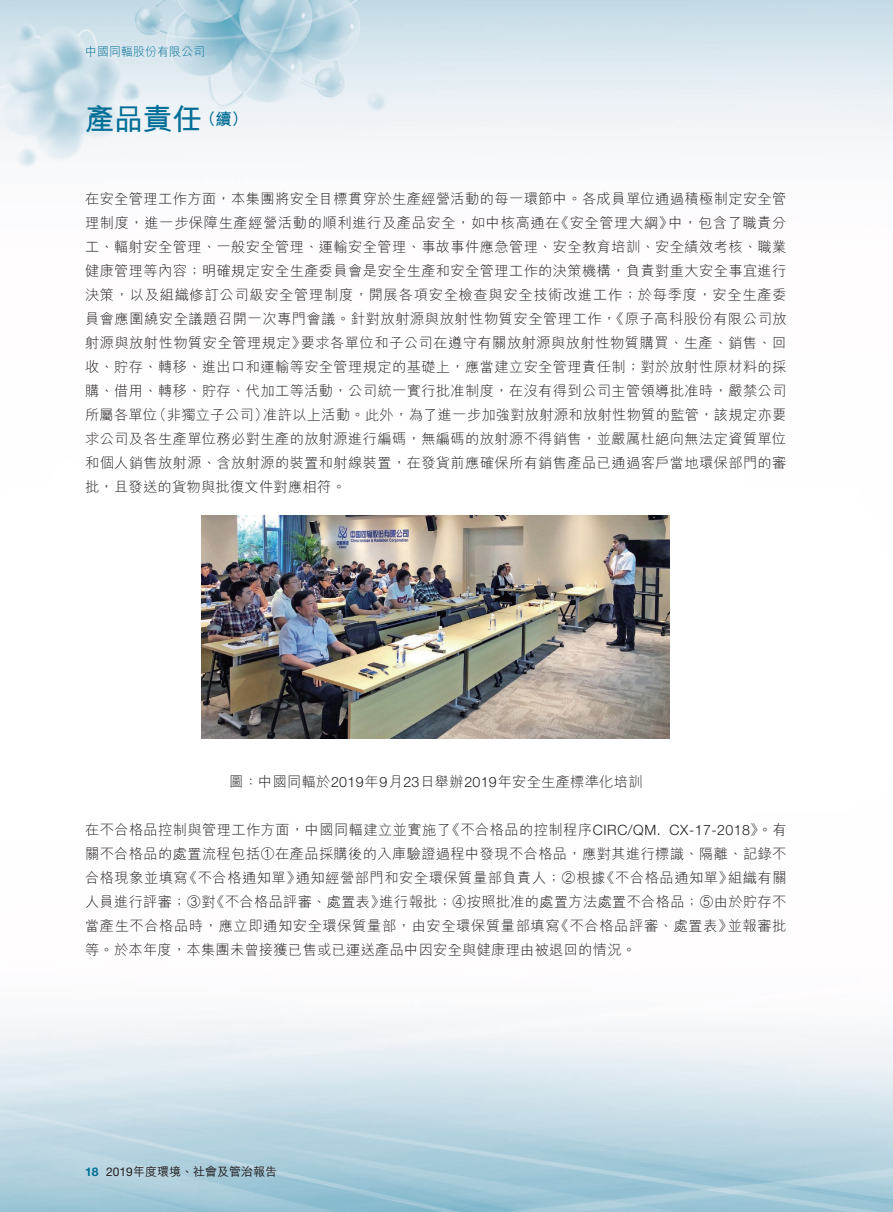
<style>
.page{position:relative;width:893px;height:1212px;background:#fff}
.page>*{position:absolute;margin:0;border:0;box-sizing:border-box;transform-origin:0 0}
.t1{font:700 30px "M Hei HK";color:#006e96}
.t2{font:300 14.25px/24px "M Hei HK";letter-spacing:.02em;color:#231f20;text-align:justify}
.t3{font:500 12px "M Hei HK";color:#231f20}
.t4{font:300 12px "M Hei HK";color:#006e96}
.t5{font:700 12px "Helvetica Neue LT Std";color:#006e96}
.s1{font-family:"Helvetica Neue LT Std"}
.s2{font-family:"Helvetica Neue LT Std";font-weight:400}
</style>
<div class="page">
<img style="left:0;top:0;width:893px;height:1212px">
<img style="left:202px;top:516px;width:468px;height:222px">
<p class="t4" style="left:85px;top:45px;width:121px">中國同輻股份有限公司</p>
<h1 class="t1" style="left:85px;top:97px;width:165px">產品責任<sup>（續）</sup></h1>
<p class="t2" style="left:85px;top:187px;width:703px">在安全管理工作方面，本集團將安全目標貫穿於生產經營活動的每一環節中。各成員單位通過積極制定安全管理制度，進一步保障生產經營活動的順利進行及產品安全，如中核高通在《安全管理大綱》中，包含了職責分工、輻射安全管理、一般安全管理、運輸安全管理、事故事件應急管理、安全教育培訓、安全績效考核、職業健康管理等內容；明確規定安全生產委員會是安全生產和安全管理工作的決策機構，負責對重大安全事宜進行決策，以及組織修訂公司級安全管理制度，開展各項安全檢查與安全技術改進工作；於每季度，安全生產委員會應圍繞安全議題召開一次專門會議。針對放射源與放射性物質安全管理工作，《原子高科股份有限公司放射源與放射性物質安全管理規定》要求各單位和子公司在遵守有關放射源與放射性物質購買、生產、銷售、回收、貯存、轉移、進出口和運輸等安全管理規定的基礎上，應當建立安全管理責任制；對於放射性原材料的採購、借用、轉移、貯存、代加工等活動，公司統一實行批准制度，在沒有得到公司主管領導批准時，嚴禁公司所屬各單位（非獨立子公司）准許以上活動。此外，為了進一步加強對放射源和放射性物質的監管，該規定亦要求公司及各生產單位務必對生產的放射源進行編碼，無編碼的放射源不得銷售，並嚴厲杜絕向無法定資質單位和個人銷售放射源、含放射源的裝置和射線裝置，在發貨前應確保所有銷售產品已通過客戶當地環保部門的審批，且發送的貨物與批復文件對應相符。</p>
<p class="t2" style="left:229px;top:769px;width:415px">圖：中國同輻於<span class="s1">2019</span>年<span class="s1">9</span>月<span class="s1">23</span>日舉辦<span class="s1">2019</span>年安全生產標準化培訓</p>
<p class="t2" style="left:85px;top:817px;width:703px">在不合格品控制與管理工作方面，中國同輻建立並實施了《不合格品的控制程序<span class="s1">CIRC/QM. CX-17-2018</span>》。有關不合格品的處置流程包括①在產品採購後的入庫驗證過程中發現不合格品，應對其進行標識、隔離、記錄不合格現象並填寫《不合格通知單》通知經營部門和安全環保質量部負責人；②根據《不合格品通知單》組織有關人員進行評審；③對《不合格品評審、處置表》進行報批；④按照批准的處置方法處置不合格品；⑤由於貯存不當產生不合格品時，應立即通知安全環保質量部，由安全環保質量部填寫《不合格品評審、處置表》並報審批等。於本年度，本集團未曾接獲已售或已運送產品中因安全與健康理由被退回的情況。</p>
<p class="t5" style="left:85px;top:1164px;width:15px">18</p>
<p class="t3" style="left:106px;top:1163px;width:172px"><span class="s2">2019</span>年度環境、社會及管治報告</p>
</div>
